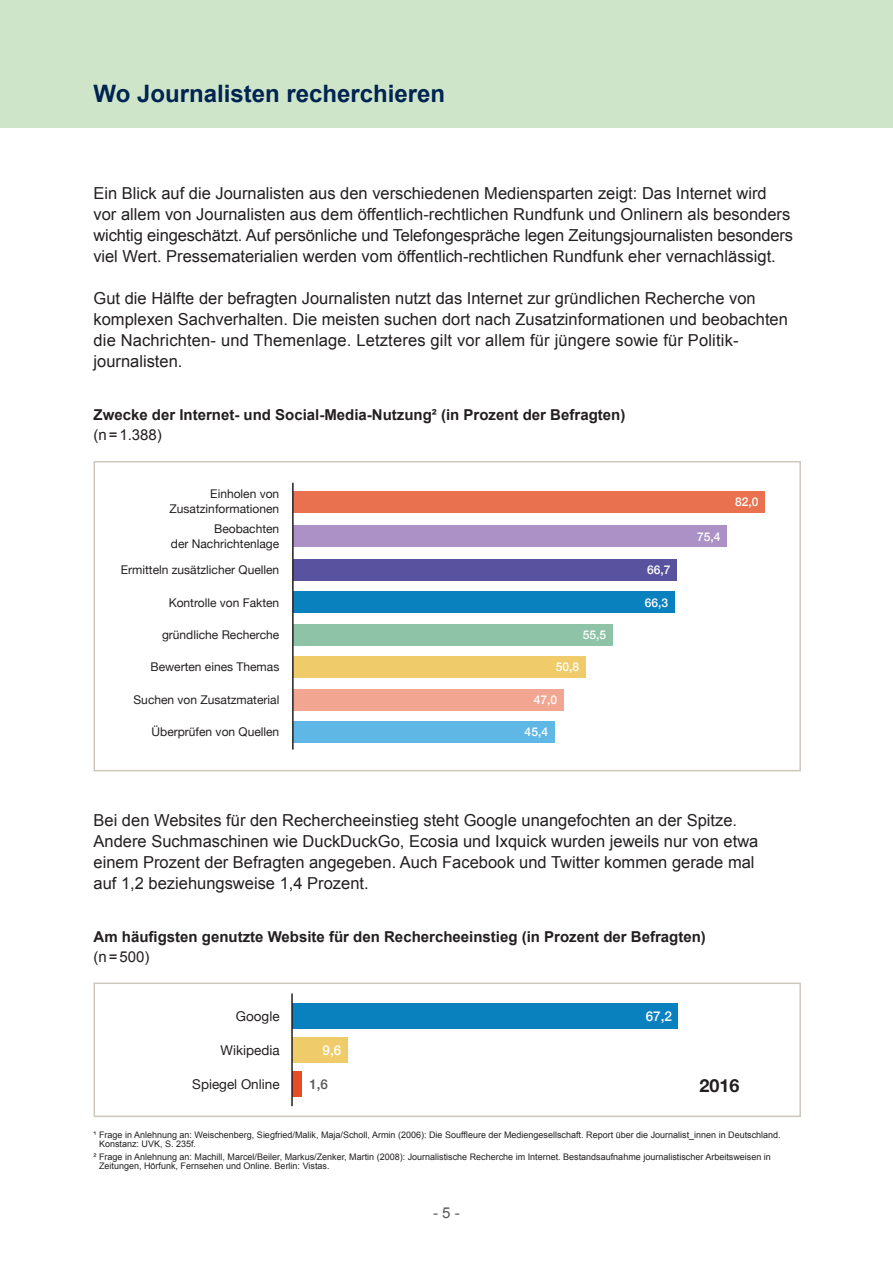
<style>
.page{position:relative;width:893px;height:1263px;background:#fff}
.page>*{position:absolute;margin:0;border:0;box-sizing:border-box;transform-origin:0 0}
.t1{font:700 24px "Arial";color:#002451}
.t2{font:700 18px "Helvetica Neue";color:#231f20}
.t3{font:16.5px/21px "Arial";color:#231f20}
.t4{font:700 15px "Arial";color:#231f20}
.t5{font:15px "Arial";color:#231f20}
.t6{font:15px "Arial";color:#57585a}
.t7{font:13.5px "Helvetica Neue";color:#231f20}
.t8{font:500 13.5px "Helvetica Neue";color:#fff}
.t9{font:500 13.5px "Helvetica Neue";color:#57585a}
.t10{font:12px/15px "Helvetica Neue";color:#231f20;text-align:right}
.t11{font:500 12px "Helvetica Neue";color:#fff}
.t12{font:9px/9px "Arial";color:#231f20}
</style>
<div class="page">
<div style="left:0;top:0;width:893px;height:128px;background:#cfe5c9"></div>
<div style="left:94px;top:982px;width:707px;height:135px;border:2px solid #cdc7bd"></div>
<div style="left:94px;top:461px;width:707px;height:310px;border:2px solid #cdc7bd"></div>
<div style="left:293px;top:491px;width:472px;height:21px;background:#ea7150"></div>
<div style="left:293px;top:624px;width:319px;height:21px;background:#8ec3a7"></div>
<div style="left:293px;top:656px;width:292px;height:22px;background:#f0cb69"></div>
<div style="left:293px;top:721px;width:261px;height:22px;background:#5fb7e5"></div>
<div style="left:293px;top:526px;width:434px;height:21px;background:#ab91c5"></div>
<div style="left:293px;top:559px;width:384px;height:21px;background:#59539f"></div>
<div style="left:293px;top:689px;width:271px;height:21px;background:#f2a692"></div>
<div style="left:293px;top:592px;width:382px;height:21px;background:#0a81bf"></div>
<hr style="left:292px;top:483px;width:2px;height:267px;background:#231f20">
<div style="left:293px;top:1003px;width:385px;height:25px;background:#0a81bf"></div>
<div style="left:293px;top:1037px;width:55px;height:25px;background:#f0cb69"></div>
<div style="left:293px;top:1071px;width:9px;height:25px;background:#e54d24"></div>
<hr style="left:291px;top:993px;width:2px;height:113px;background:#231f20">
<h1 class="t1" style="left:94px;top:78px;width:353px">Wo Journalisten recherchieren</h1>
<p class="t3" style="left:94px;top:183px;width:701px">Ein Blick auf die Journalisten aus den verschiedenen Mediensparten zeigt: Das Internet wird vor allem von Journalisten aus dem öffentlich-rechtlichen Rundfunk und Onlinern als besonders wichtig eingeschätzt. Auf persönliche und Telefongespräche legen Zeitungsjournalisten besonders viel Wert. Pressematerialien werden vom öffentlich-rechtlichen Rundfunk eher vernachlässigt.</p>
<p class="t3" style="left:94px;top:288px;width:696px">Gut die Hälfte der befragten Journalisten nutzt das Internet zur gründlichen Recherche von komplexen Sachverhalten. Die meisten suchen dort nach Zusatzinformationen und beobachten die Nachrichten- und Themenlage. Letzteres gilt vor allem für jüngere sowie für Politik&shy;journalisten.</p>
<p class="t4" style="left:94px;top:405px;width:533px">Zwecke der Internet- und Social-Media-Nutzung² (in Prozent der Befragten)</p>
<p class="t5" style="left:94px;top:425px;width:70px">(n=1.388)</p>
<p class="t10" style="left:170px;top:487px;width:111px">Einholen von<br>Zusatzinformationen</p>
<p class="t11" style="left:735px;top:492px;width:25px">82,0</p>
<p class="t10" style="left:171px;top:522px;width:110px">Beobachten<br>der Nachrichtenlage</p>
<p class="t11" style="left:697px;top:527px;width:25px">75,4</p>
<p class="t10" style="left:121px;top:563px;width:160px">Ermitteln zusätzlicher Quellen</p>
<p class="t11" style="left:647px;top:560px;width:25px">66,7</p>
<p class="t10" style="left:169px;top:595px;width:112px">Kontrolle von Fakten</p>
<p class="t11" style="left:645px;top:593px;width:25px">66,3</p>
<p class="t10" style="left:162px;top:628px;width:119px">gründliche Recherche</p>
<p class="t11" style="left:583px;top:625px;width:25px">55,5</p>
<p class="t10" style="left:150px;top:660px;width:130px">Bewerten eines Themas</p>
<p class="t11" style="left:556px;top:657px;width:25px">50,8</p>
<p class="t10" style="left:134px;top:693px;width:147px">Suchen von Zusatzmaterial</p>
<p class="t11" style="left:534px;top:690px;width:25px">47,0</p>
<p class="t10" style="left:152px;top:725px;width:129px">Überprüfen von Quellen</p>
<p class="t11" style="left:525px;top:722px;width:25px">45,4</p>
<p class="t3" style="left:94px;top:810px;width:666px">Bei den Websites für den Rechercheeinstieg steht Google unangefochten an der Spitze.<br>Andere Suchmaschinen wie DuckDuckGo, Ecosia und Ixquick wurden jeweils nur von etwa einem Prozent der Befragten angegeben. Auch Facebook und Twitter kommen gerade mal auf 1,2 beziehungsweise 1,4 Prozent.</p>
<p class="t4" style="left:94px;top:927px;width:614px">Am häufigsten genutzte Website für den Rechercheeinstieg (in Prozent der Befragten)</p>
<p class="t5" style="left:94px;top:946px;width:57px">(n=500)</p>
<p class="t7" style="left:236px;top:1006px;width:45px">Google</p>
<p class="t7" style="left:221px;top:1040px;width:61px">Wikipedia</p>
<p class="t7" style="left:192px;top:1074px;width:89px">Spiegel Online</p>
<p class="t8" style="left:322px;top:1039px;width:20px">9,6</p>
<p class="t9" style="left:309px;top:1073px;width:20px">1,6</p>
<p class="t8" style="left:646px;top:1005px;width:28px">67,2</p>
<p class="t2" style="left:699px;top:1071px;width:42px">2016</p>
<p class="t12" style="left:99px;top:1130px;width:683px;text-indent:-5px">¹ Frage in Anlehnung an: Weischenberg, Siegfried/Malik, Maja/Scholl, Armin (2006): Die Souffleure der Mediengesellschaft. Report über die Journalist_innen in Deutschland.<br>Konstanz: UVK, S. 235f.</p>
<p class="t12" style="left:99px;top:1153px;width:673px;text-indent:-5px">² Frage in Anlehnung an: Machill, Marcel/Beiler, Markus/Zenker, Martin (2008): Journalistische Recherche im Internet. Bestandsaufnahme journalistischer Arbeitsweisen in<br>Zeitungen, Hörfunk, Fernsehen und Online. Berlin: Vistas.</p>
<p class="t6" style="left:433px;top:1203px;width:28px">- 5 -</p>
</div>
